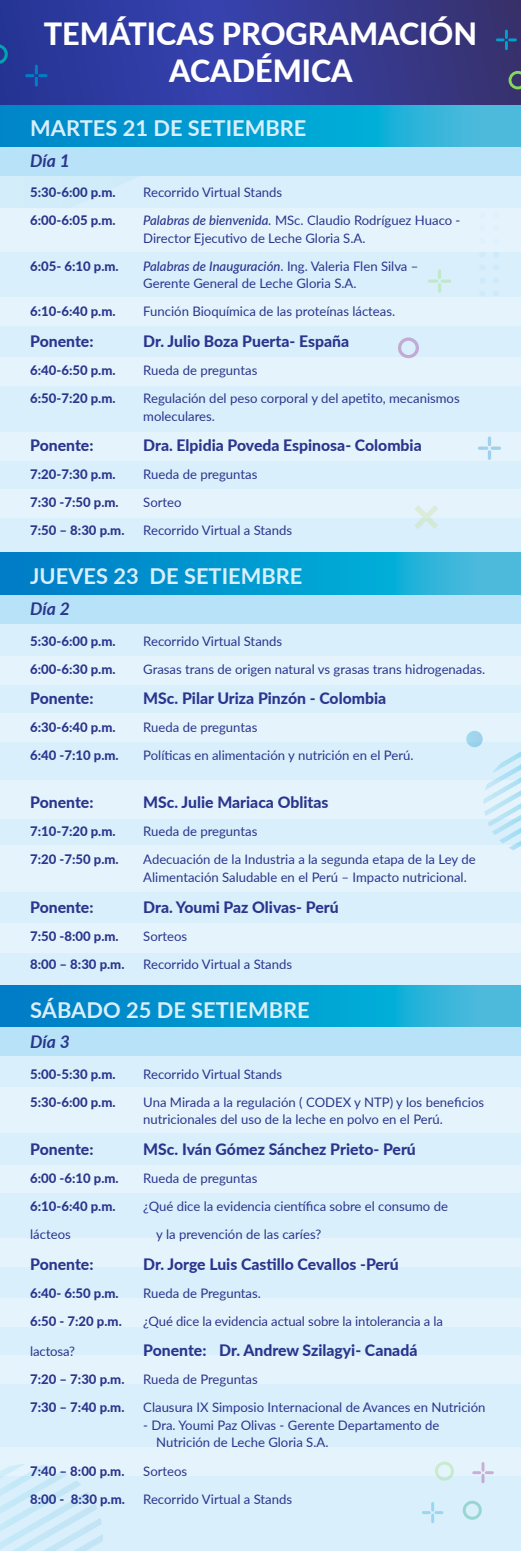
<style>
.page{position:relative;width:521px;height:1551px;background:#fff}
.page>*{position:absolute;margin:0;border:0;box-sizing:border-box;transform-origin:0 0}
.t1{font:800 30.62px/36.8px "Lato";color:#fff;text-align:center}
.t2{font:700 21.88px "Lato";color:#d9effb}
.t3{font:italic 700 17.5px "Lato";letter-spacing:-.005em;color:#2a358d}
.t4{font:800 15.75px "Lato";color:#2a358d}
.t5{font:13.12px/17.5px "Lato";color:#2a358d}
.t6{font:800 13.12px "Lato";color:#2a358d}
.s1{font-weight:500;font-style:italic}
</style>
<div class="page">
<div style="left:0;top:0;width:521px;height:1550px;background:#d9effb"></div>
<svg style="left:0;top:175px;width:521px;height:5px"></svg>
<svg style="left:0;top:105px;width:521px;height:42px;background:#0fa1d3"></svg>
<div style="left:0;top:147px;width:521px;height:28px;background:#b7e2f8"></div>
<div style="left:0;top:208px;width:521px;height:43px;background:#e5f4fc"></div>
<div style="left:0;top:297px;width:521px;height:28px;background:#e5f4fc"></div>
<div style="left:0;top:357px;width:521px;height:29px;background:#e5f4fc"></div>
<div style="left:0;top:432px;width:521px;height:29px;background:#e5f4fc"></div>
<div style="left:0;top:489px;width:521px;height:28px;background:#e5f4fc"></div>
<div style="left:0;top:656px;width:521px;height:28px;background:#e5f4fc"></div>
<div style="left:0;top:713px;width:521px;height:28px;background:#e5f4fc"></div>
<div style="left:0;top:922px;width:521px;height:30px;background:#e5f4fc"></div>
<div style="left:0;top:1164px;width:521px;height:28px;background:#e5f4fc"></div>
<div style="left:0;top:1238px;width:521px;height:28px;background:#e5f4fc"></div>
<div style="left:0;top:1298px;width:521px;height:28px;background:#e5f4fc"></div>
<div style="left:0;top:1447px;width:521px;height:28px;background:#e5f4fc"></div>
<div style="left:0;top:1355px;width:521px;height:28px;background:#e5f4fc"></div>
<div style="left:0;top:780px;width:521px;height:38px;background:#e5f4fc"></div>
<div style="left:0;top:845px;width:521px;height:46px;background:#e5f4fc"></div>
<div style="left:0;top:1087px;width:521px;height:45px;background:#e5f4fc"></div>
<svg style="left:0;top:553px;width:521px;height:42px;background:#0d9cd1"></svg>
<div style="left:0;top:595px;width:521px;height:28px;background:#b7e2f8"></div>
<svg style="left:0;top:985px;width:521px;height:42px;background:#0d9cd1"></svg>
<div style="left:0;top:1027px;width:521px;height:28px;background:#b7e2f8"></div>
<svg style="left:479px;top:251px;width:20px;height:1px"></svg>
<svg style="left:0;top:1464px;width:103px;height:86px"></svg>
<svg style="left:463px;top:1500px;width:19px;height:19px"></svg>
<svg style="left:435px;top:1461px;width:19px;height:19px"></svg>
<svg style="left:422px;top:1502px;width:21px;height:20px"></svg>
<svg style="left:472px;top:1462px;width:22px;height:20px"></svg>
<svg style="left:398px;top:337px;width:21px;height:21px"></svg>
<svg style="left:428px;top:279px;width:10px;height:4px"></svg>
<svg style="left:441px;top:279px;width:10px;height:4px"></svg>
<svg style="left:438px;top:269px;width:3px;height:24px"></svg>
<svg style="left:478px;top:446px;width:10px;height:4px"></svg>
<svg style="left:490px;top:446px;width:11px;height:4px"></svg>
<svg style="left:488px;top:436px;width:3px;height:24px"></svg>
<svg style="left:466px;top:730px;width:55px;height:120px"></svg>
<svg style="left:414px;top:505px;width:24px;height:24px"></svg>
<svg style="left:0;top:0;width:521px;height:105px;background:#333a96"></svg>
<svg style="left:0;top:44px;width:8px;height:20px"></svg>
<svg style="left:25px;top:65px;width:23px;height:22px"></svg>
<svg style="left:508px;top:71px;width:13px;height:18px"></svg>
<svg style="left:496px;top:30px;width:21px;height:20px"></svg>
<h1 class="t1" style="left:44px;top:15px;width:435px">TEMÁTICAS PROGRAMACIÓN<br>ACADÉMICA</h1>
<h2 class="t2" style="left:30px;top:112px;width:278px">MARTES 21 DE SETIEMBRE</h2>
<h3 class="t3" style="left:30px;top:147px;width:41px">Día 1</h3>
<p class="t6" style="left:30px;top:183px;width:87px">5:30-6:00 p.m.</p>
<p class="t5" style="left:143px;top:183px;width:140px">Recorrido Virtual Stands</p>
<p class="t6" style="left:30px;top:211px;width:87px">6:00-6:05 p.m.</p>
<p class="t5" style="left:143px;top:211px;width:319px"><span class="s1">Palabras de bienvenida.</span> MSc. Claudio Rodríguez Huaco -<br>Director Ejecutivo de Leche Gloria S.A.</p>
<p class="t6" style="left:30px;top:256px;width:90px">6:05- 6:10 p.m.</p>
<p class="t5" style="left:143px;top:257px;width:277px"><span class="s1">Palabras de Inauguración</span>. Ing. Valeria Flen Silva –<br>Gerente General de Leche Gloria S.A.</p>
<p class="t6" style="left:30px;top:302px;width:87px">6:10-6:40 p.m.</p>
<p class="t5" style="left:143px;top:302px;width:253px">Función Bioquímica de las proteínas lácteas.</p>
<p class="t4" style="left:30px;top:329px;width:65px">Ponente:</p>
<p class="t4" style="left:143px;top:329px;width:207px">Dr. Julio Boza Puerta- España</p>
<p class="t6" style="left:30px;top:360px;width:87px">6:40-6:50 p.m.</p>
<p class="t5" style="left:143px;top:361px;width:116px">Rueda de preguntas</p>
<p class="t6" style="left:30px;top:388px;width:87px">6:50-7:20 p.m.</p>
<p class="t5" style="left:143px;top:389px;width:318px">Regulación del peso corporal y del apetito, mecanismos moleculares.</p>
<p class="t4" style="left:30px;top:434px;width:65px">Ponente:</p>
<p class="t4" style="left:143px;top:434px;width:280px">Dra. Elpidia Poveda Espinosa- Colombia</p>
<p class="t6" style="left:30px;top:464px;width:87px">7:20-7:30 p.m.</p>
<p class="t5" style="left:143px;top:465px;width:116px">Rueda de preguntas</p>
<p class="t6" style="left:30px;top:492px;width:90px">7:30 -7:50 p.m.</p>
<p class="t5" style="left:143px;top:493px;width:40px">Sorteo</p>
<p class="t6" style="left:30px;top:520px;width:96px">7:50 – 8:30 p.m.</p>
<p class="t5" style="left:143px;top:521px;width:150px">Recorrido Virtual a Stands</p>
<h2 class="t2" style="left:30px;top:560px;width:274px">JUEVES 23 DE SETIEMBRE</h2>
<h3 class="t3" style="left:30px;top:595px;width:41px">Día 2</h3>
<p class="t6" style="left:30px;top:631px;width:87px">5:30-6:00 p.m.</p>
<p class="t5" style="left:143px;top:631px;width:140px">Recorrido Virtual Stands</p>
<p class="t6" style="left:30px;top:659px;width:87px">6:00-6:30 p.m.</p>
<p class="t5" style="left:143px;top:659px;width:343px">Grasas trans de origen natural vs grasas trans hidrogenadas.</p>
<p class="t4" style="left:30px;top:686px;width:65px">Ponente:</p>
<p class="t4" style="left:143px;top:686px;width:244px">MSc. Pilar Uriza Pinzón - Colombia</p>
<p class="t6" style="left:30px;top:717px;width:87px">6:30-6:40 p.m.</p>
<p class="t5" style="left:143px;top:718px;width:116px">Rueda de preguntas</p>
<p class="t6" style="left:30px;top:745px;width:90px">6:40 -7:10 p.m.</p>
<p class="t5" style="left:143px;top:746px;width:272px">Políticas en alimentación y nutrición en el Perú.</p>
<p class="t4" style="left:30px;top:791px;width:65px">Ponente:</p>
<p class="t4" style="left:143px;top:791px;width:187px">MSc. Julie Mariaca Oblitas</p>
<p class="t6" style="left:30px;top:821px;width:87px">7:10-7:20 p.m.</p>
<p class="t5" style="left:143px;top:822px;width:116px">Rueda de preguntas</p>
<p class="t6" style="left:30px;top:849px;width:90px">7:20 -7:50 p.m.</p>
<p class="t5" style="left:143px;top:850px;width:334px">Adecuación de la Industria a la segunda etapa de la Ley de<br>Alimentación Saludable en el Perú – Impacto nutricional.</p>
<p class="t4" style="left:30px;top:895px;width:65px">Ponente:</p>
<p class="t4" style="left:143px;top:895px;width:197px">Dra. Youmi Paz Olivas- Perú</p>
<p class="t6" style="left:30px;top:926px;width:90px">7:50 -8:00 p.m.</p>
<p class="t5" style="left:143px;top:926px;width:46px">Sorteos</p>
<p class="t6" style="left:30px;top:954px;width:96px">8:00 – 8:30 p.m.</p>
<p class="t5" style="left:143px;top:954px;width:150px">Recorrido Virtual a Stands</p>
<h2 class="t2" style="left:30px;top:993px;width:281px">SÁBADO 25 DE SETIEMBRE</h2>
<h3 class="t3" style="left:30px;top:1029px;width:41px">Día 3</h3>
<p class="t6" style="left:30px;top:1064px;width:87px">5:00-5:30 p.m.</p>
<p class="t5" style="left:143px;top:1064px;width:140px">Recorrido Virtual Stands</p>
<p class="t6" style="left:30px;top:1092px;width:87px">5:30-6:00 p.m.</p>
<p class="t5" style="left:143px;top:1092px;width:342px">Una Mirada a la regulación ( CODEX y NTP) y los beneficios nutricionales del uso de la leche en polvo en el Perú.</p>
<p class="t4" style="left:30px;top:1137px;width:65px">Ponente:</p>
<p class="t4" style="left:143px;top:1137px;width:274px">MSc. Iván Gómez Sánchez Prieto- Perú</p>
<p class="t6" style="left:30px;top:1168px;width:90px">6:00 -6:10 p.m.</p>
<p class="t5" style="left:143px;top:1168px;width:116px">Rueda de preguntas</p>
<p class="t6" style="left:30px;top:1196px;width:87px">6:10-6:40 p.m.</p>
<p class="t5" style="left:143px;top:1196px;width:306px">¿Qué dice la evidencia científica sobre el consumo de</p>
<p class="t5" style="left:30px;top:1224px;width:42px">lácteos</p>
<p class="t5" style="left:156px;top:1224px;width:167px">y la prevención de las caríes?</p>
<p class="t4" style="left:30px;top:1252px;width:65px">Ponente:</p>
<p class="t4" style="left:143px;top:1252px;width:257px">Dr. Jorge Luis Castillo Cevallos -Perú</p>
<p class="t6" style="left:30px;top:1283px;width:90px">6:40- 6:50 p.m.</p>
<p class="t5" style="left:143px;top:1283px;width:119px">Rueda de Preguntas.</p>
<p class="t6" style="left:30px;top:1311px;width:93px">6:50 - 7:20 p.m.</p>
<p class="t5" style="left:143px;top:1311px;width:301px">¿Qué dice la evidencia actual sobre la intolerancia a la</p>
<p class="t5" style="left:30px;top:1342px;width:46px">lactosa?</p>
<p class="t4" style="left:143px;top:1338px;width:276px">Ponente: Dr. Andrew Szilagyi- Canadá</p>
<p class="t6" style="left:30px;top:1369px;width:96px">7:20 – 7:30 p.m.</p>
<p class="t5" style="left:143px;top:1370px;width:116px">Rueda de Preguntas</p>
<p class="t6" style="left:30px;top:1397px;width:96px">7:30 – 7:40 p.m.</p>
<p class="t5" style="left:143px;top:1398px;width:344px">Clausura IX Simposio Internacional de Avances en Nutrición</p>
<p class="t5" style="left:156px;top:1415px;width:285px;text-indent:-13px">- Dra. Youmi Paz Olivas - Gerente Departamento de<br>Nutrición de Leche Gloria S.A.</p>
<p class="t6" style="left:30px;top:1460px;width:96px">7:40 – 8:00 p.m.</p>
<p class="t5" style="left:143px;top:1461px;width:46px">Sorteos</p>
<p class="t6" style="left:30px;top:1488px;width:96px">8:00 - 8:30 p.m.</p>
<p class="t5" style="left:143px;top:1489px;width:150px">Recorrido Virtual a Stands</p>
</div>
